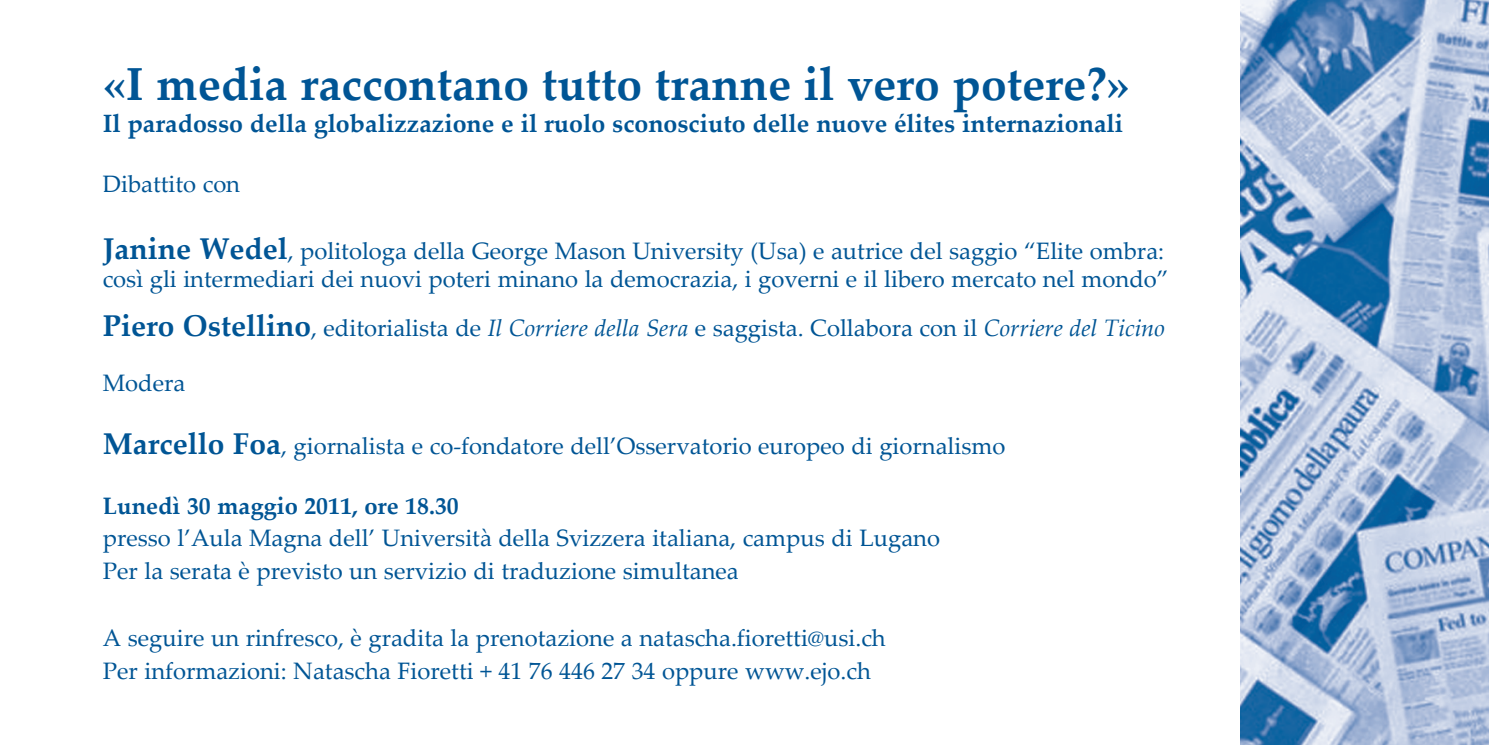
<style>
.page{position:relative;width:1489px;height:745px;background:#fff}
.page>*{position:absolute;margin:0;border:0;box-sizing:border-box;transform-origin:0 0}
.t1{font:700 46.25px "Palatino Linotype";color:#005595}
.t2{font:700 25px "Palatino Linotype";color:#005595}
.t3{font:23.75px/32.5px "Palatino Linotype";color:#005595}
.t4{font:700 23.75px "Palatino Linotype";color:#005595}
.s1{font-weight:700;font-size:30px}
.s2{font-style:italic}
</style>
<div class="page">
<img style="left:1240px;top:0;width:248px;height:744px">
<h1 class="t1" style="left:103px;top:51px;width:1028px">«I media raccontano tutto tranne il vero potere?»</h1>
<p class="t2" style="left:103px;top:106px;width:1021px">Il paradosso della globalizzazione e il ruolo sconosciuto delle nuove élites internazionali</p>
<p class="t3" style="left:103px;top:167px;width:139px">Dibattito con</p>
<p class="t3" style="left:103px;top:235px;width:1067px;line-height:28.5px"><span class="s1">Janine Wedel</span>, politologa della George Mason University (Usa) e autrice del saggio “Elite ombra: così gli intermediari dei nuovi poteri minano la democrazia, i governi e il libero mercato nel mondo”</p>
<p class="t3" style="left:103px;top:310px;width:1063px"><span class="s1">Piero Ostellino</span>, editorialista de <span class="s2">Il Corriere della Sera</span> e saggista. Collabora con il <span class="s2">Corriere del Ticino</span></p>
<p class="t3" style="left:103px;top:365px;width:84px">Modera</p>
<p class="t3" style="left:103px;top:428px;width:904px"><span class="s1">Marcello Foa</span>, giornalista e co-fondatore dell’Osservatorio europeo di giornalismo</p>
<p class="t4" style="left:103px;top:488px;width:357px">Lunedì 30 maggio 2011, ore 18.30</p>
<p class="t3" style="left:103px;top:520px;width:838px">presso l’Aula Magna dell’ Università della Svizzera italiana, campus di Lugano<br>Per la serata è previsto un servizio di traduzione simultanea</p>
<p class="t3" style="left:103px;top:620px;width:784px">A seguire un rinfresco, è gradita la prenotazione a natascha.fioretti@usi.ch<br>Per informazioni: Natascha Fioretti + 41 76 446 27 34 oppure www.ejo.ch</p>
</div>
